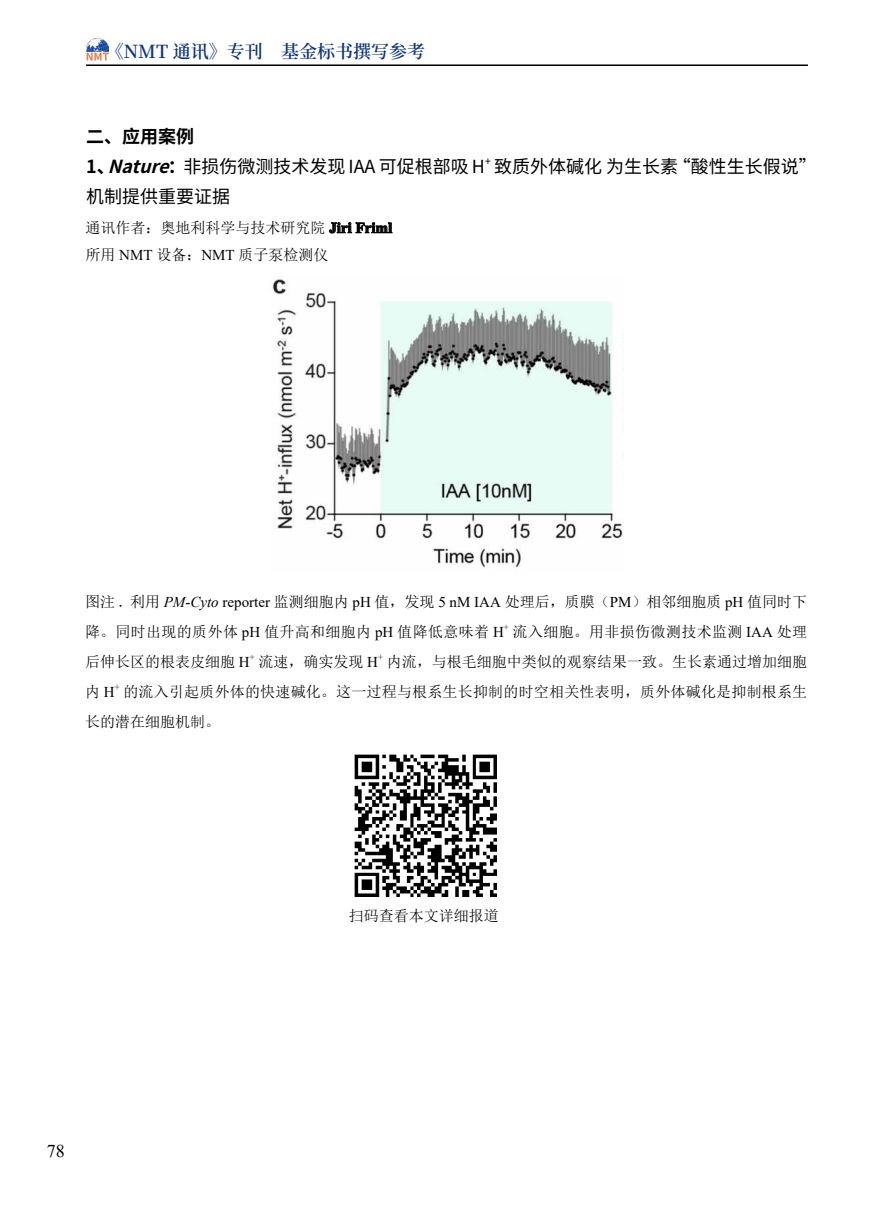
<style>
.page{position:relative;width:893px;height:1212px;background:#fff}
.page>*{position:absolute;margin:0;border:0;box-sizing:border-box;transform-origin:0 0}
.t1{font:18px/30px "Noto Sans Hans";color:#000}
.t2{font:600 18px "Source Han Serif CN";color:#0c3388}
.t3{font:18px "Times New Roman";color:#000}
.t4{font:15px/30px "Sim Sun";color:#000}
.t5{font:15px/30px "Sim Sun";letter-spacing:.025em;color:#000}
.t6{font:10.5px "Noto Sans Hans";color:#000}
.t7{font:8.7px "Times New Roman";color:#000}
.s1{font-weight:700}
.s2{font-weight:700;font-style:italic}
.s3{font-family:"Times New Roman";font-weight:700}
.s4{font-family:"Times New Roman"}
.s5{font-family:"Times New Roman";font-style:italic}
</style>
<div class="page">
<hr style="left:86px;top:64px;width:722px;height:2px;background:#000">
<img style="left:86px;top:38px;width:22px;height:22px">
<img style="left:354px;top:754px;width:143px;height:143px">
<img style="left:272px;top:279px;width:352px;height:289px">
<svg style="left:329px;top:222px;width:64px;height:12px"></svg>
<p class="t2" style="left:106px;top:41px;width:321px">《NMT 通讯》专刊 基金标书撰写参考</p>
<p class="t1" style="left:86px;top:122px;width:400px"><span class="s1">二、应用案例<br>1、</span><span class="s2">Nature</span><span class="s1">：</span>非损伤微测技术发现 IAA 可促根部吸 H</p>
<p class="t6" style="left:485px;top:155px;width:7px">+</p>
<p class="t1" style="left:494px;top:152px;width:324px">致质外体碱化 为生长素“酸性生长假说”</p>
<p class="t1" style="left:86px;top:182px;width:145px">机制提供重要证据</p>
<p class="t4" style="left:86px;top:214px;width:308px;line-height:27px">通讯作者：奥地利科学与技术研究院 <span class="s3">Jiri Friml</span>所用 <span class="s4">NMT</span> 设备：<span class="s4">NMT</span> 质子泵检测仪</p>
<p class="t5" style="left:85px;top:587px;width:724px">图注 . 利用 <span class="s5">PM-Cyto</span> <span class="s4">reporter</span> 监测细胞内 <span class="s4">pH</span> 值，发现 <span class="s4">5 nM IAA</span> 处理后，质膜（<span class="s4">PM</span>）相邻细胞质 <span class="s4">pH</span> 值同时下降。同时出现的质外体 <span class="s4">pH</span> 值升高和细胞内 <span class="s4">pH</span> 值降低意味着 <span class="s4">H</span></p>
<p class="t7" style="left:504px;top:621px;width:6px">+</p>
<p class="t5" style="left:513px;top:617px;width:296px">流入细胞。用非损伤微测技术监测 <span class="s4">IAA</span> 处理</p>
<p class="t4" style="left:85px;top:647px;width:166px">后伸长区的根表皮细胞 <span class="s4">H</span></p>
<p class="t7" style="left:250px;top:651px;width:6px">+</p>
<p class="t4" style="left:258px;top:647px;width:121px">流速，确实发现 <span class="s4">H</span></p>
<p class="t7" style="left:378px;top:651px;width:6px">+</p>
<p class="t4" style="left:387px;top:647px;width:422px">内流，与根毛细胞中类似的观察结果一致。生长素通过增加细胞</p>
<p class="t4" style="left:85px;top:677px;width:31px">内 <span class="s4">H</span></p>
<p class="t7" style="left:115px;top:681px;width:6px">+</p>
<p class="t4" style="left:85px;top:677px;width:724px;text-indent:38px">的流入引起质外体的快速碱化。这一过程与根系生长抑制的时空相关性表明，质外体碱化是抑制根系生长的潜在细胞机制。</p>
<p class="t4" style="left:349px;top:901px;width:152px">扫码查看本文详细报道</p>
<p class="t3" style="left:47px;top:1138px;width:19px">78</p>
</div>
